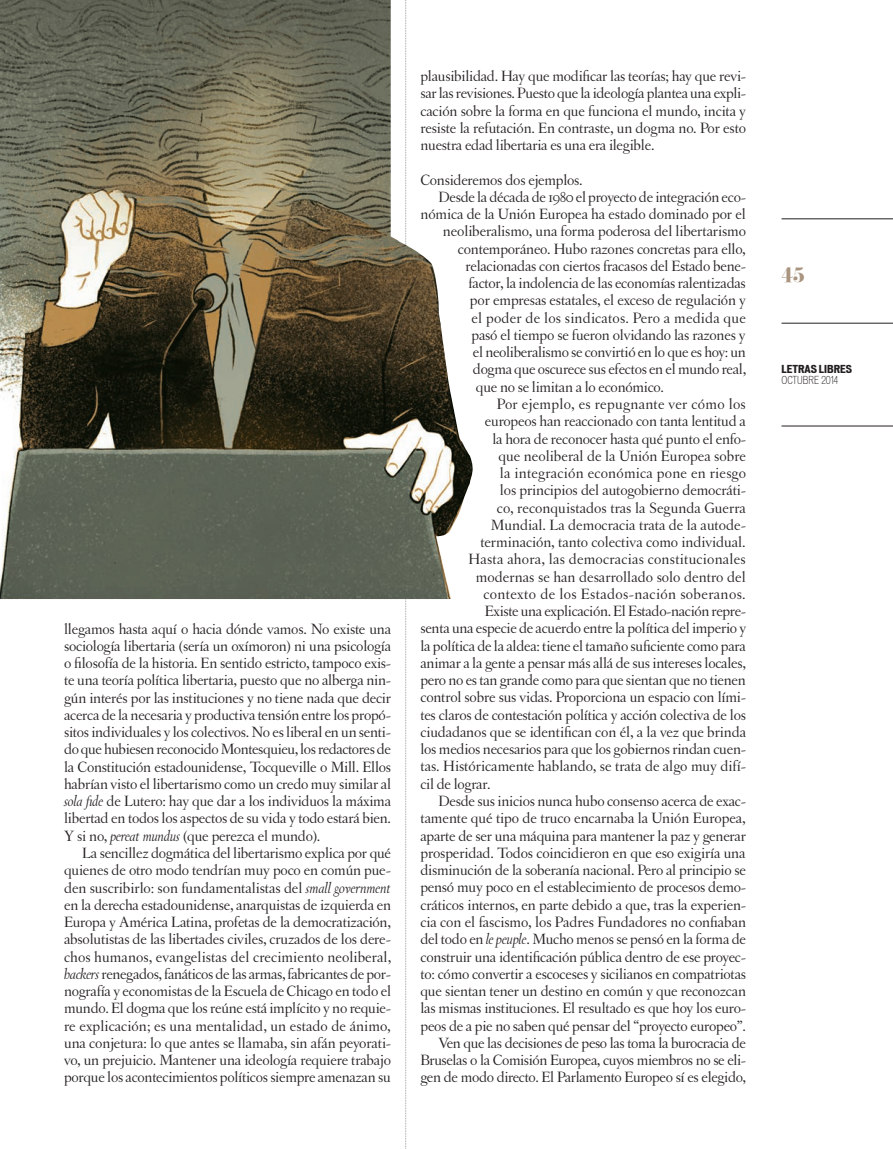
<style>
.page{position:relative;width:893px;height:1149px;background:#fff}
.page>*{position:absolute;margin:0;border:0;box-sizing:border-box;transform-origin:0 0}
.t1{font:18px "Eloquent JF";color:#a9947f}
.consangria{font:15.75px/17.2px "Letras Oldstyle";letter-spacing:-.015em;color:#231f20;text-align:justify}
.sinsangria{font:15.75px/17.2px "Letras Oldstyle";letter-spacing:-.015em;color:#231f20;text-align:justify}
.consangria-2{font:15.75px "Letras Oldstyle";letter-spacing:.015em;color:#231f20}
.consangria-3{font:15.75px "Letras Oldstyle";letter-spacing:.01em;color:#231f20}
.consangria-4{font:15.75px "Letras Oldstyle";letter-spacing:.02em;color:#231f20}
.t2{font:700 expanded 10.5px "Vonnes";color:#231f20}
.t3{font:300 condensed 10.5px "Vonnes";color:#231f20}
.s1{font-style:italic}
</style>
<div class="page">
<hr style="left:781px;top:218px;width:112px;height:1px;background:#231f20">
<hr style="left:781px;top:323px;width:112px;height:1px;background:#231f20">
<hr style="left:781px;top:425px;width:112px;height:1px;background:#231f20">
<svg style="left:405px;top:599px;width:2px;height:550px"></svg>
<img style="left:0;top:0;width:473px;height:599px">
<p class="sinsangria" style="left:64px;top:619px;width:328px">llegamos hasta aquí o hacia dónde vamos. No existe una sociología libertaria (sería un oxímoron) ni una psicología o filosofía de la historia. En sentido estricto, tampoco exis&shy;te una teoría política libertaria, puesto que no alberga nin&shy;gún interés por las instituciones y no tiene nada que decir acerca de la necesaria y productiva tensión entre los propó&shy;sitos individuales y los colectivos. No es liberal en un senti&shy;do que hubiesen reconocido Montesquieu, los redactores de la Constitución estadounidense, Tocqueville o Mill. Ellos habrían visto el libertarismo como un credo muy similar al <span class="s1">sola fide</span> de Lutero: hay que dar a los individuos la máxima libertad en todos los aspectos de su vida y todo estará bien.<br>Y si no, <span class="s1">pereat mundus</span> (que perezca el mundo).</p>
<p class="consangria" style="left:64px;top:844px;width:329px;text-indent:18px">La sencillez dogmática del libertarismo explica por qué quienes de otro modo tendrían muy poco en común pue&shy;den suscribirlo: son fundamentalistas del <span class="s1">small government </span>en la derecha estadounidense, anarquistas de izquierda en Europa y América Latina, profetas de la democratización, absolutistas de las libertades civiles, cruzados de los dere&shy;chos humanos, evangelistas del crecimiento neoliberal, <span class="s1">hackers</span> renegados, fanáticos de las armas, fabricantes de por&shy;nografía y economistas de la Escuela de Chicago en todo el mundo. El dogma que los reúne está implícito y no requie&shy;re explicación; es una mentalidad, un estado de ánimo, una conjetura: lo que antes se llamaba, sin afán peyorati&shy;vo, un prejuicio. Mantener una ideología requiere trabajo porque los acontecimientos políticos siempre amenazan su</p>
<p class="consangria" style="left:420px;top:67px;width:327px">plausibilidad. Hay que modificar las teorías; hay que revi&shy;sar las revisiones. Puesto que la ideología plantea una expli&shy;cación sobre la forma en que funciona el mundo, incita y resiste la refutación. En contraste, un dogma no. Por esto nuestra edad libertaria es una era ilegible.</p>
<p class="sinsangria" style="left:420px;top:171px;width:164px">Consideremos dos ejemplos.</p>
<p class="consangria" style="left:438px;top:188px;width:309px">Desde la década de 1980 el proyecto de integración eco-</p>
<p class="consangria" style="left:420px;top:205px;width:327px">nómica de la Unión Europea ha estado dominado por el</p>
<p class="consangria" style="left:443px;top:223px;width:304px">neoliberalismo, una forma poderosa del libertarismo</p>
<p class="consangria" style="left:458px;top:240px;width:289px">contemporáneo. Hubo razones concretas para ello,</p>
<p class="consangria" style="left:465px;top:257px;width:282px">relacionadas con ciertos fracasos del Estado bene-</p>
<p class="consangria" style="left:468px;top:274px;width:279px">factor, la indolencia de las economías ralentizadas</p>
<p class="consangria" style="left:470px;top:292px;width:278px">por empresas estatales, el exceso de regulación y</p>
<p class="consangria-3" style="left:471px;top:308px;width:276px">el poder de los sindicatos. Pero a medida que</p>
<p class="consangria" style="left:471px;top:326px;width:276px">pasó el tiempo se fueron olvidando las razones y</p>
<p class="consangria" style="left:473px;top:343px;width:274px">el neoliberalismo se convirtió en lo que es hoy: un</p>
<p class="consangria" style="left:473px;top:361px;width:275px">dogma que oscurece sus efectos en el mundo real,</p>
<p class="consangria" style="left:476px;top:378px;width:190px">que no se limitan a lo económico.</p>
<p class="consangria-2" style="left:497px;top:395px;width:250px">Por ejemplo, es repugnante ver cómo los</p>
<p class="consangria" style="left:485px;top:412px;width:263px">europeos han reaccionado con tanta lentitud a</p>
<p class="consangria" style="left:492px;top:430px;width:255px">la hora de reconocer hasta qué punto el enfo-</p>
<p class="consangria" style="left:498px;top:447px;width:249px">que neoliberal de la Unión Europea sobre</p>
<p class="consangria-2" style="left:500px;top:464px;width:248px">la integración económica pone en riesgo</p>
<p class="consangria" style="left:500px;top:481px;width:247px">los principios del autogobierno democráti-</p>
<p class="consangria" style="left:497px;top:498px;width:251px">co, reconquistados tras la Segunda Guerra</p>
<p class="consangria" style="left:491px;top:516px;width:256px">Mundial. La democracia trata de la autode-</p>
<p class="consangria" style="left:480px;top:533px;width:267px">terminación, tanto colectiva como individual.</p>
<p class="consangria-2" style="left:468px;top:550px;width:279px">Hasta ahora, las democracias constitucionales</p>
<p class="consangria" style="left:476px;top:567px;width:271px">modernas se han desarrollado solo dentro del</p>
<p class="consangria-4" style="left:483px;top:584px;width:264px">contexto de los Estados-nación soberanos.</p>
<p class="consangria" style="left:485px;top:602px;width:262px">Existe una explicación. El Estado-nación repre-</p>
<p class="consangria" style="left:420px;top:619px;width:327px">senta una especie de acuerdo entre la política del imperio y</p>
<p class="consangria" style="left:420px;top:636px;width:327px">la política de la aldea: tiene el tamaño suficiente como para</p>
<p class="consangria" style="left:420px;top:654px;width:327px">animar a la gente a pensar más allá de sus intereses locales,</p>
<p class="consangria" style="left:420px;top:671px;width:327px">pero no es tan grande como para que sientan que no tienen</p>
<p class="consangria" style="left:420px;top:688px;width:327px">control sobre sus vidas. Proporciona un espacio con lími-</p>
<p class="consangria" style="left:420px;top:705px;width:327px">tes claros de contestación política y acción colectiva de los</p>
<p class="consangria" style="left:420px;top:723px;width:327px">ciudadanos que se identifican con él, a la vez que brinda</p>
<p class="consangria" style="left:420px;top:740px;width:327px">los medios necesarios para que los gobiernos rindan cuen-</p>
<p class="consangria" style="left:420px;top:757px;width:327px">tas. Históricamente hablando, se trata de algo muy difí-</p>
<p class="consangria" style="left:420px;top:774px;width:72px">cil de lograr.</p>
<p class="consangria" style="left:420px;top:792px;width:327px;text-indent:18px">Desde sus inicios nunca hubo consenso acerca de exac&shy;tamente qué tipo de truco encarnaba la Unión Europea, aparte de ser una máquina para mantener la paz y generar prosperidad. Todos coincidieron en que eso exigiría una disminución de la soberanía nacional. Pero al principio se pensó muy poco en el establecimiento de procesos demo&shy;cráticos internos, en parte debido a que, tras la experien&shy;cia con el fascismo, los Padres Fundadores no confiaban del todo en <span class="s1">le peuple</span>. Mucho menos se pensó en la forma de construir una identificación pública dentro de ese proyec&shy;to: cómo convertir a escoceses y sicilianos en compatriotas que sientan tener un destino en común y que reconozcan las mismas instituciones. El resultado es que hoy los euro&shy;peos de a pie no saben qué pensar del “proyecto europeo”.</p>
<p class="consangria" style="left:420px;top:1033px;width:327px;text-indent:18px">Ven que las decisiones de peso las toma la burocracia de Bruselas o la Comisión Europea, cuyos miembros no se eli&shy;gen de modo directo. El Parlamento Europeo sí es elegido,</p>
<p class="t1" style="left:781px;top:262px;width:25px">45</p>
<p class="t2" style="left:781px;top:363px;width:72px">LETRAS LIBRES</p>
<p class="t3" style="left:781px;top:373px;width:58px">OCTUBRE 2014</p>
</div>
